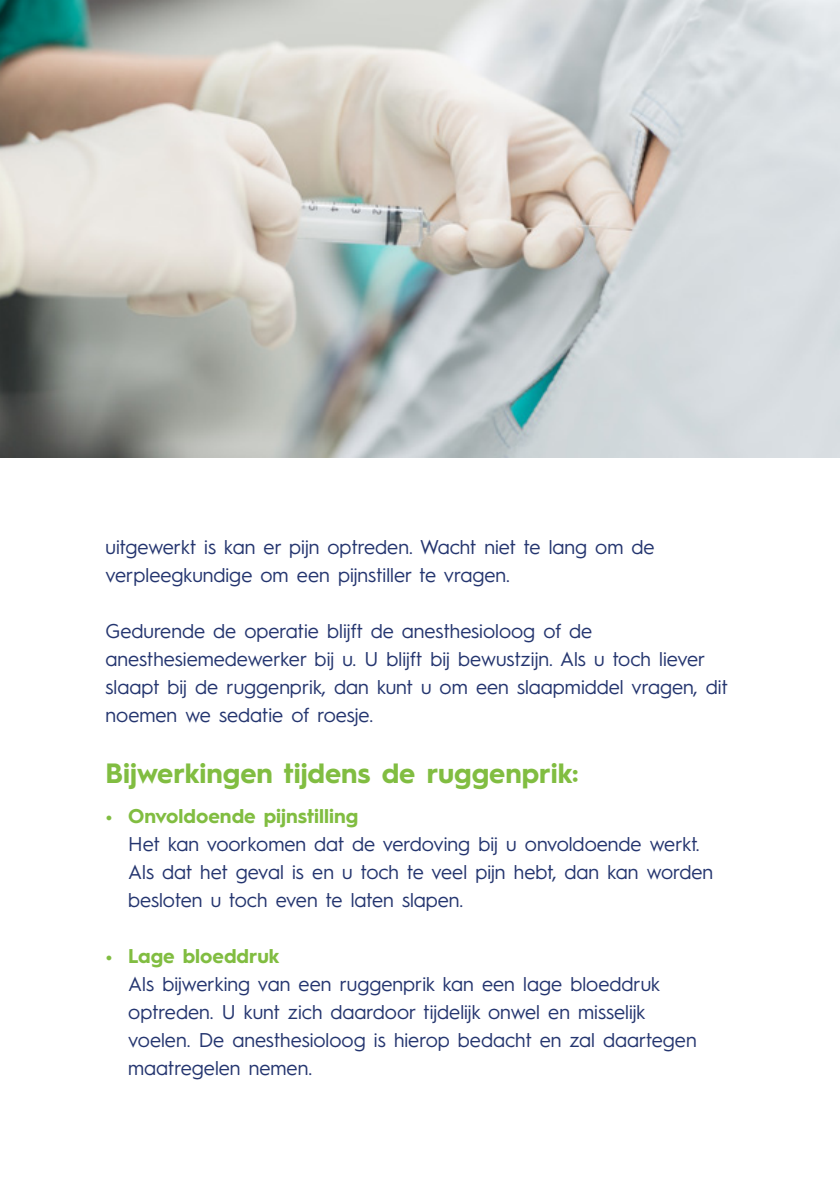
<style>
.page{position:relative;width:840px;height:1191px;background:#fff}
.page>*{position:absolute;margin:0;border:0;box-sizing:border-box;transform-origin:0 0}
.t1{font:700 28px "Hurme Geometric Sans 1";color:#81bd41}
.t2{font:20px/28px "Hurme Geometric Sans 1";color:#24356f}
.t3{font:700 20px "Hurme Geometric Sans 1";color:#81bd41}
</style>
<div class="page">
<img style="left:0;top:0;width:839px;height:457px">
<p class="t2" style="left:105px;top:531px;width:550px">uitgewerkt is kan er pijn optreden. Wacht niet te lang om de verpleegkundige om een pijnstiller te vragen.</p>
<p class="t2" style="left:105px;top:615px;width:623px">Gedurende de operatie blijft de anesthesioloog of de anesthesiemedewerker bij u. U blijft bij bewustzijn. Als u toch liever slaapt bij de ruggenprik, dan kunt u om een slaapmiddel vragen, dit noemen we sedatie of roesje.</p>
<h1 class="t1" style="left:105px;top:753px;width:474px">Bijwerkingen tijdens de ruggenprik:</h1>
<p class="t3" style="left:105px;top:802px;width:254px">• Onvoldoende pijnstilling</p>
<p class="t2" style="left:128px;top:829px;width:586px">Het kan voorkomen dat de verdoving bij u onvoldoende werkt.<br>Als dat het geval is en u toch te veel pijn hebt, dan kan worden besloten u toch even te laten slapen.</p>
<p class="t3" style="left:105px;top:942px;width:175px">• Lage bloeddruk</p>
<p class="t2" style="left:128px;top:969px;width:569px">Als bijwerking van een ruggenprik kan een lage bloeddruk optreden. U kunt zich daardoor tijdelijk onwel en misselijk voelen. De anesthesioloog is hierop bedacht en zal daartegen maatregelen nemen.</p>
</div>
